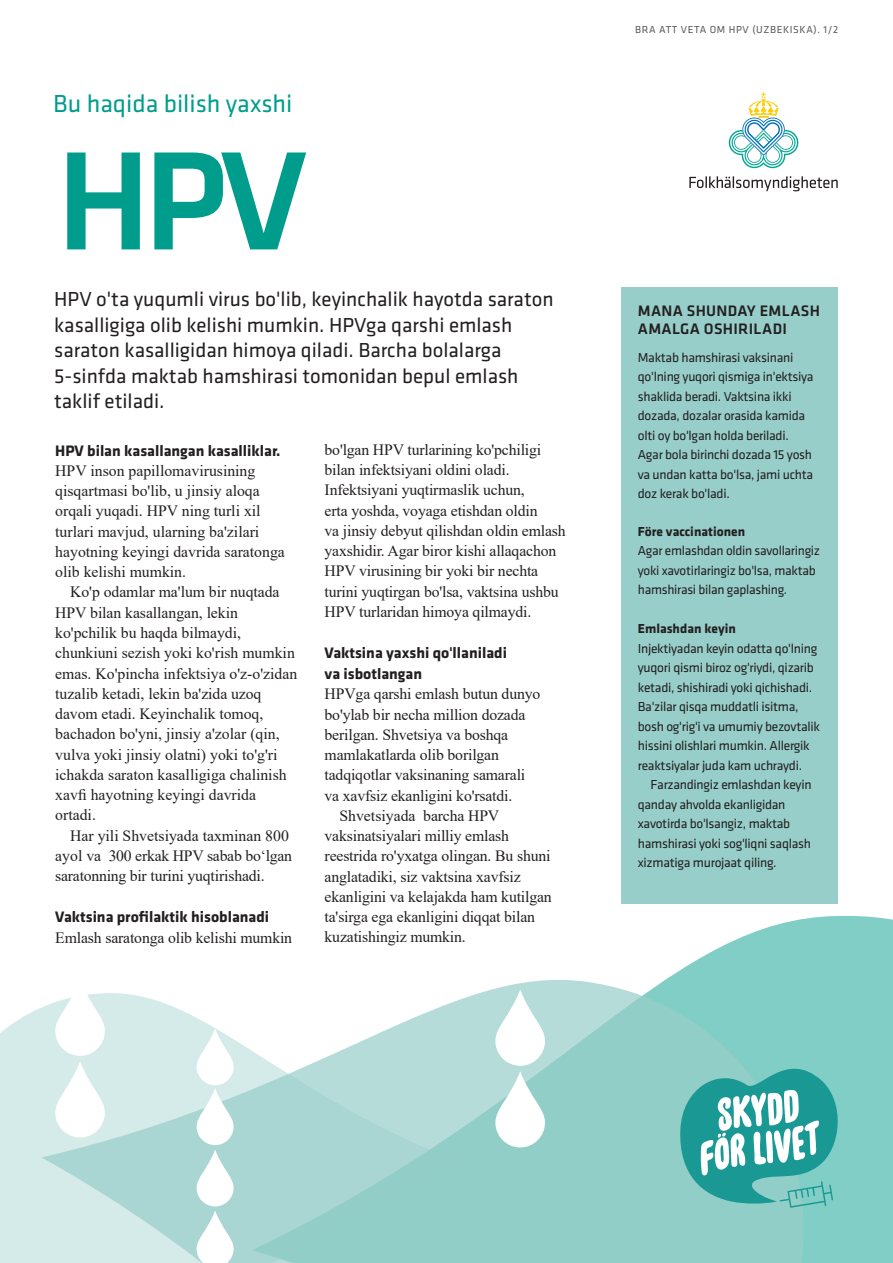
<style>
.page{position:relative;width:893px;height:1263px;background:#fff}
.page>*{position:absolute;margin:0;border:0;box-sizing:border-box;transform-origin:0 0}
.RUBRIK{font:500 145.5px "Klavika";color:#009d8c}
.RUBRIK_1{font:25.5px "Klavika";color:#009d8c}
.Ingress{font:21px/25.5px "Klavika";color:#231f20}
.Brödtext{font:15.75px/20.2px "Times New Roman";letter-spacing:-.01em;color:#231f20}
.Bröd_indrag{font:15.75px/20.2px "Times New Roman";color:#231f20}
.Mellis{font:700 15.75px/21px "Klavika";color:#231f20}
.Faktarubbe{font:500 15.75px/18px "Klavika";letter-spacing:.02em;color:#231f20}
.Fakta{font:13.5px/19.5px "Klavika";letter-spacing:-.02em;color:#231f20}
.Fakta-2{font:700 13.5px "Klavika";color:#231f20}
.t1{font:10.5px "Klavika";letter-spacing:.06em;color:#57585a}
</style>
<div class="page">
<svg style="left:689px;top:176px;width:149px;height:15px"></svg>
<svg style="left:729px;top:92px;width:69px;height:76px"></svg>
<div style="left:621px;top:287px;width:217px;height:617px;background:#97cec9"></div>
<svg style="left:694px;top:915px;width:199px;height:348px;background:#8bd2ca"></svg>
<svg style="left:464px;top:962px;width:356px;height:301px;background:#98d2cc"></svg>
<svg style="left:0;top:993px;width:464px;height:270px;background:#c0e1de"></svg>
<svg style="left:197px;top:1028px;width:37px;height:235px"></svg>
<svg style="left:55px;top:993px;width:50px;height:144px"></svg>
<svg style="left:495px;top:989px;width:50px;height:158px"></svg>
<svg style="left:680px;top:1069px;width:158px;height:139px"></svg>
<p class="RUBRIK_1" style="left:53px;top:86px;width:241px">Bu haqida bilish yaxshi</p>
<h1 class="RUBRIK" style="left:56px;top:103px;width:252px">HPV</h1>
<p class="Ingress" style="left:54px;top:286px;width:501px">HPV o'ta yuqumli virus bo'lib, keyinchalik hayotda saraton kasalligiga olib kelishi mumkin. HPVga qarshi emlash saraton kasalligidan himoya qiladi. Barcha bolalarga 5-sinfda maktab hamshirasi tomonidan bepul emlash taklif etiladi.</p>
<h2 class="Mellis" style="left:55px;top:439px;width:227px">HPV bilan kasallangan kasalliklar.</h2>
<p class="Brödtext" style="left:55px;top:460px;width:231px">HPV inson papillomavirusining qisqartmasi bo'lib, u jinsiy aloqa orqali yuqadi. HPV ning turli xil turlari mavjud, ularning ba'zilari hayotning keyingi davrida saratonga olib kelishi mumkin.</p>
<p class="Bröd_indrag" style="left:55px;top:582px;width:244px;text-indent:15px">Ko'p odamlar ma'lum bir nuqtada HPV bilan kasallangan, lekin ko'pchilik bu haqda bilmaydi, chunkiuni sezish yoki ko'rish mumkin emas. Ko'pincha infektsiya o'z-o'zidan tuzalib ketadi, lekin ba'zida uzoq davom etadi. Keyinchalik tomoq, bachadon bo'yni, jinsiy a'zolar (qin, vulva yoki jinsiy olatni) yoki to'g'ri ichakda saraton kasalligiga chalinish xavfi hayotning keyingi davrida ortadi.</p>
<p class="Bröd_indrag" style="left:55px;top:825px;width:238px;text-indent:15px">Har yili Shvetsiyada taxminan 800 ayol va 300 erkak HPV sabab boʻlgan saratonning bir turini yuqtirishadi.</p>
<h2 class="Mellis" style="left:55px;top:906px;width:215px">Vaktsina profilaktik hisoblanadi</h2>
<p class="Brödtext" style="left:55px;top:927px;width:238px">Emlash saratonga olib kelishi mumkin</p>
<p class="Brödtext" style="left:325px;top:439px;width:243px">bo'lgan HPV turlarining ko'pchiligi bilan infektsiyani oldini oladi.<br>Infektsiyani yuqtirmaslik uchun,<br>erta yoshda, voyaga etishdan oldin<br>va jinsiy debyut qilishdan oldin emlash yaxshidir. Agar biror kishi allaqachon HPV virusining bir yoki bir nechta turini yuqtirgan bo'lsa, vaktsina ushbu HPV turlaridan himoya qilmaydi.</p>
<h2 class="Mellis" style="left:325px;top:642px;width:184px">Vaktsina yaxshi qo'llaniladi va isbotlangan</h2>
<p class="Brödtext" style="left:325px;top:683px;width:217px">HPVga qarshi emlash butun dunyo bo'ylab bir necha million dozada berilgan. Shvetsiya va boshqa mamlakatlarda olib borilgan tadqiqotlar vaksinaning samarali va xavfsiz ekanligini ko'rsatdi.</p>
<p class="Brödtext" style="left:325px;top:805px;width:229px;text-indent:15px">Shvetsiyada barcha HPV vaksinatsiyalari milliy emlash reestrida ro'yxatga olingan. Bu shuni anglatadiki, siz vaktsina xavfsiz ekanligini va kelajakda ham kutilgan ta'sirga ega ekanligini diqqat bilan kuzatishingiz mumkin.</p>
<p class="t1" style="left:635px;top:23px;width:205px">BRA ATT VETA OM HPV (UZBEKISKA). 1/2</p>
<h2 class="Faktarubbe" style="left:638px;top:301px;width:184px">MANA SHUNDAY EMLASH<br>AMALGA OSHIRILADI</h2>
<p class="Fakta" style="left:638px;top:347px;width:177px">Maktab hamshirasi vaksinani qo'lning yuqori qismiga in'ektsiya shaklida beradi. Vaktsina ikki dozada, dozalar orasida kamida olti oy bo'lgan holda beriladi.<br>Agar bola birinchi dozada 15 yosh va undan katta bo'lsa, jami uchta doz kerak bo'ladi.</p>
<p class="Fakta-2" style="left:638px;top:522px;width:109px">Före vaccinationen</p>
<p class="Fakta" style="left:638px;top:541px;width:184px">Agar emlashdan oldin savollaringiz yoki xavotirlaringiz bo'lsa, maktab hamshirasi bilan gaplashing.</p>
<p class="Fakta-2" style="left:638px;top:619px;width:99px">Emlashdan keyin</p>
<p class="Fakta" style="left:638px;top:638px;width:184px">Injektiyadan keyin odatta qo'lning yuqori qismi biroz og'riydi, qizarib ketadi, shishiradi yoki qichishadi.<br>Ba'zilar qisqa muddatli isitma, bosh og'rig'i va umumiy bezovtalik hissini olishlari mumkin. Allergik reaktsiyalar juda kam uchraydi.</p>
<p class="Fakta" style="left:638px;top:775px;width:175px;text-indent:13px">Farzandingiz emlashdan keyin qanday ahvolda ekanligidan xavotirda bo'lsangiz, maktab hamshirasi yoki sog'liqni saqlash xizmatiga murojaat qiling.</p>
</div>
